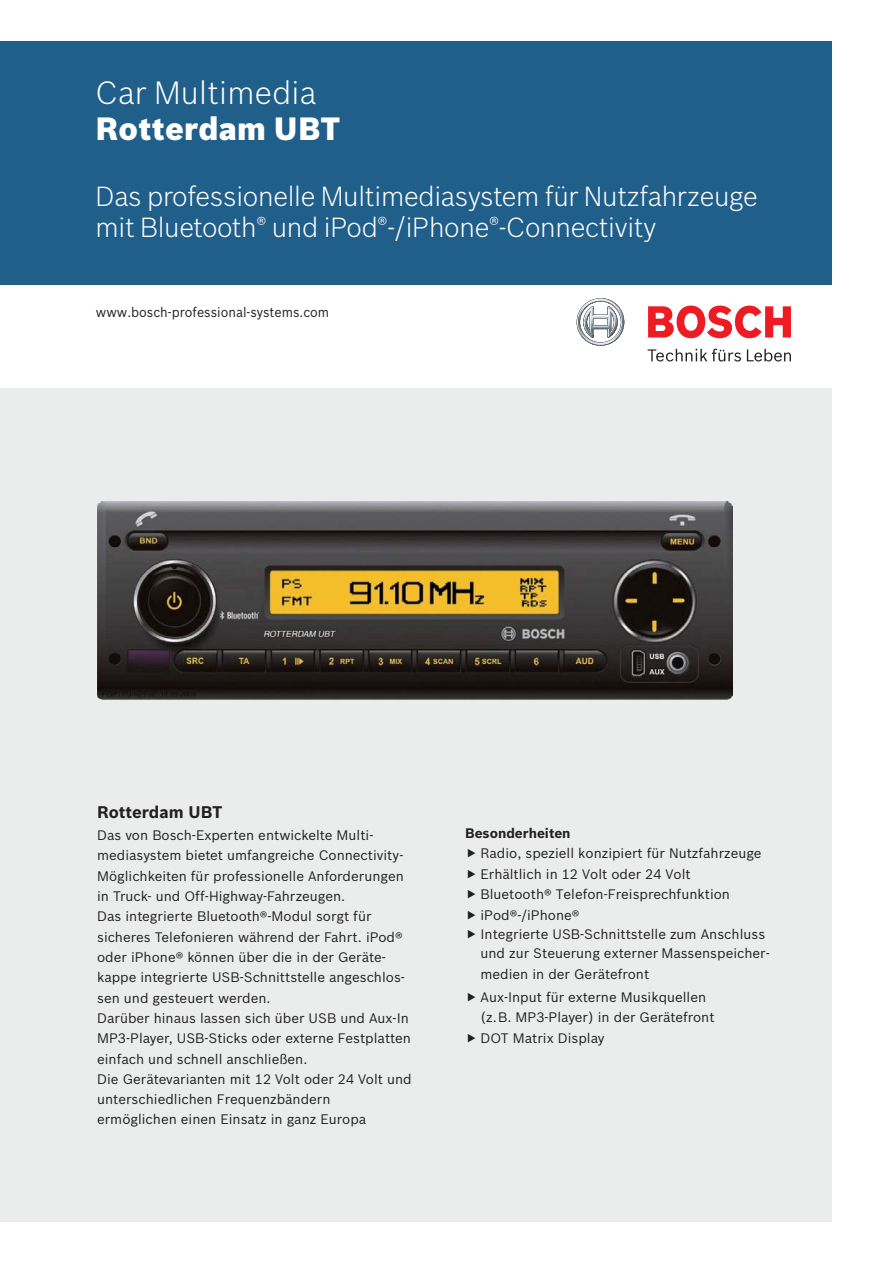
<style>
.page{position:relative;width:893px;height:1263px;background:#fff}
.page>*{position:absolute;margin:0;border:0;box-sizing:border-box;transform-origin:0 0}
.t1{font:300 31.5px "Bosch Sans";letter-spacing:.01em;color:#fff}
.t2{font:900 31.5px "Bosch Sans";letter-spacing:.01em;color:#fff}
.t3{font:300 27px/30.6px "Bosch Sans";letter-spacing:-.01em;color:#fff}
.t4{font:700 16.5px "Bosch Sans";color:#231f20}
.t5{font:13.5px/20.2px "Bosch Sans";color:#231f20}
.t6{font:13.5px "Bosch Sans";color:#231f20;scale:.94 1}
.t7{font:700 13.5px "Bosch Sans";color:#231f20}
</style>
<div class="page">
<div style="left:0;top:41px;width:832px;height:245px;background:#215f8b"></div>
<div style="left:0;top:388px;width:832px;height:834px;background:#ebecec"></div>
<svg style="left:577px;top:298px;width:47px;height:48px"></svg>
<svg style="left:647px;top:349px;width:94px;height:13px"></svg>
<svg style="left:747px;top:349px;width:44px;height:13px"></svg>
<svg style="left:648px;top:306px;width:143px;height:32px"></svg>
<img style="left:97px;top:502px;width:635px;height:197px">
<h1 class="t1" style="left:95px;top:80px;width:222px">Car Multimedia</h1>
<h1 class="t2" style="left:95px;top:117px;width:246px">Rotterdam UBT</h1>
<h2 class="t3" style="left:95px;top:183px;width:664px">Das professionelle Multimediasystem für Nutzfahrzeuge mit Bluetooth<sup>®</sup> und iPod<sup>®</sup>-/iPhone<sup>®</sup>-Connectivity</h2>
<p class="t6" style="left:96px;top:307px;width:250px">www.bosch-professional-systems.com</p>
<p class="t4" style="left:97px;top:806px;width:126px">Rotterdam UBT</p>
<p class="t5" style="left:97px;top:826px;width:316px">Das von Bosch-Experten entwickelte Multi&shy;mediasystem bietet umfangreiche Connectivity-Möglichkeiten für professionelle Anforderungen in Truck- und Off-Highway-Fahrzeugen.<br>Das integrierte Bluetooth®-Modul sorgt für sicheres Telefonieren während der Fahrt. iPod® oder iPhone® können über die in der Geräte&shy;kappe integrierte USB-Schnittstelle angeschlos&shy;sen und gesteuert werden.<br>Darüber hinaus lassen sich über USB und Aux-In MP3-Player, USB-Sticks oder externe Festplatten einfach und schnell anschließen.<br>Die Gerätevarianten mit 12 Volt oder 24 Volt und unterschiedlichen Frequenzbändern ermöglichen einen Einsatz in ganz Europa</p>
<p class="t7" style="left:465px;top:828px;width:107px">Besonderheiten</p>
<p class="t5" style="left:480px;top:845px;width:291px">Radio, speziell konzipiert für Nutzfahrzeuge Erhältlich in 12 Volt oder 24 Volt<br>Bluetooth® Telefon-Freisprechfunktion iPod®-/iPhone®<br>Integrierte USB-Schnittstelle zum Anschluss und zur Steuerung externer Massenspeicher-</p>
<p class="t5" style="left:480px;top:965px;width:227px;line-height:22.6px">medien in der Gerätefront<br>Aux-Input für externe Musikquellen</p>
<p class="t5" style="left:480px;top:1009px;width:236px">(z.B. MP3-Player) in der Gerätefront<br>DOT Matrix Display</p>
</div>
